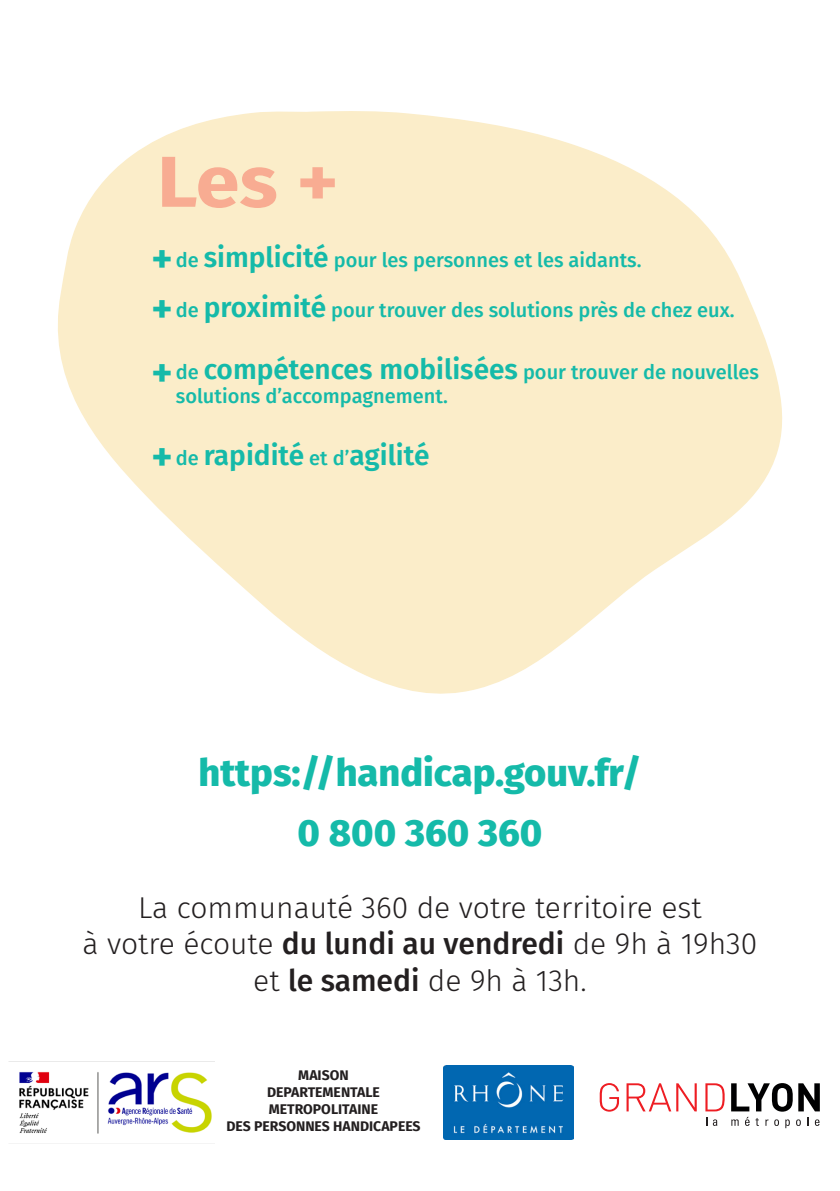
<style>
.page{position:relative;width:840px;height:1191px;background:#fff}
.page>*{position:absolute;margin:0;border:0;box-sizing:border-box;transform-origin:0 0}
.t1{font:700 72px "Fira Sans";color:#f8ac92;scale:1.1 1}
.t2{font:700 40px "Fira Sans";color:#15baa9}
.t3{font:800 38px "Fira Sans";color:#15baa9}
.t4{font:300 30px/36px "Fira Sans";color:#231f20;text-align:center}
.t5{font:600 28px "Fira Sans";color:#15baa9}
.t6{font:500 20px/24px "Fira Sans";color:#15baa9}
.t7{font:700 14px "Fira Sans";color:#231f20}
.s1{font-weight:600;font-size:28px}
.s2{font-weight:500;font-size:20px}
.s3{font-weight:500}
</style>
<div class="page">
<svg style="left:58px;top:111px;width:724px;height:583px;fill:#fbedc9"></svg>
<img style="left:9px;top:1061px;width:205px;height:83px">
<img style="left:443px;top:1065px;width:130px;height:74px">
<svg style="left:599px;top:1083px;width:19px;height:28px"></svg>
<svg style="left:626px;top:1083px;width:70px;height:28px"></svg>
<svg style="left:731px;top:1083px;width:88px;height:45px"></svg>
<svg style="left:705px;top:1083px;width:19px;height:43px"></svg>
<p class="t1" style="left:157px;top:121px;width:166px">Les +</p>
<p class="t6" style="left:176px;top:247px;width:467px">de <span class="s1">simplicité</span> pour les personnes et les aidants.</p>
<p class="t6" style="left:176px;top:297px;width:560px">de <span class="s1">proximité</span> pour trouver des solutions près de chez eux.</p>
<p class="t6" style="left:176px;top:359px;width:584px">de <span class="s1">compétences mobilisées</span> pour trouver de nouvelles solutions d’accompagnement.</p>
<p class="t5" style="left:176px;top:432px;width:255px"><span class="s2">de</span> rapidité <span class="s2">et d’</span>agilité</p>
<p class="t2" style="left:151px;top:224px;width:23px">+</p>
<p class="t2" style="left:151px;top:275px;width:23px">+</p>
<p class="t2" style="left:151px;top:338px;width:23px">+</p>
<p class="t2" style="left:151px;top:423px;width:23px">+</p>
<p class="t3" style="left:198px;top:739px;width:444px">https://handicap.gouv.fr/</p>
<p class="t3" style="left:297px;top:799px;width:246px">0 800 360 360</p>
<p class="t4" style="left:83px;top:890px;width:675px">La communauté 360 de votre territoire est<br>à votre écoute <span class="s3">du lundi au vendredi</span> de 9h à 19h30 et <span class="s3">le samedi</span> de 9h à 13h.</p>
<p class="t7" style="left:298px;top:1063px;width:52px">MAISON</p>
<p class="t7" style="left:267px;top:1080px;width:114px">DEPARTEMENTALE</p>
<p class="t7" style="left:269px;top:1097px;width:111px">METROPOLITAINE</p>
<p class="t7" style="left:226px;top:1114px;width:196px">DES PERSONNES HANDICAPEES</p>
</div>
